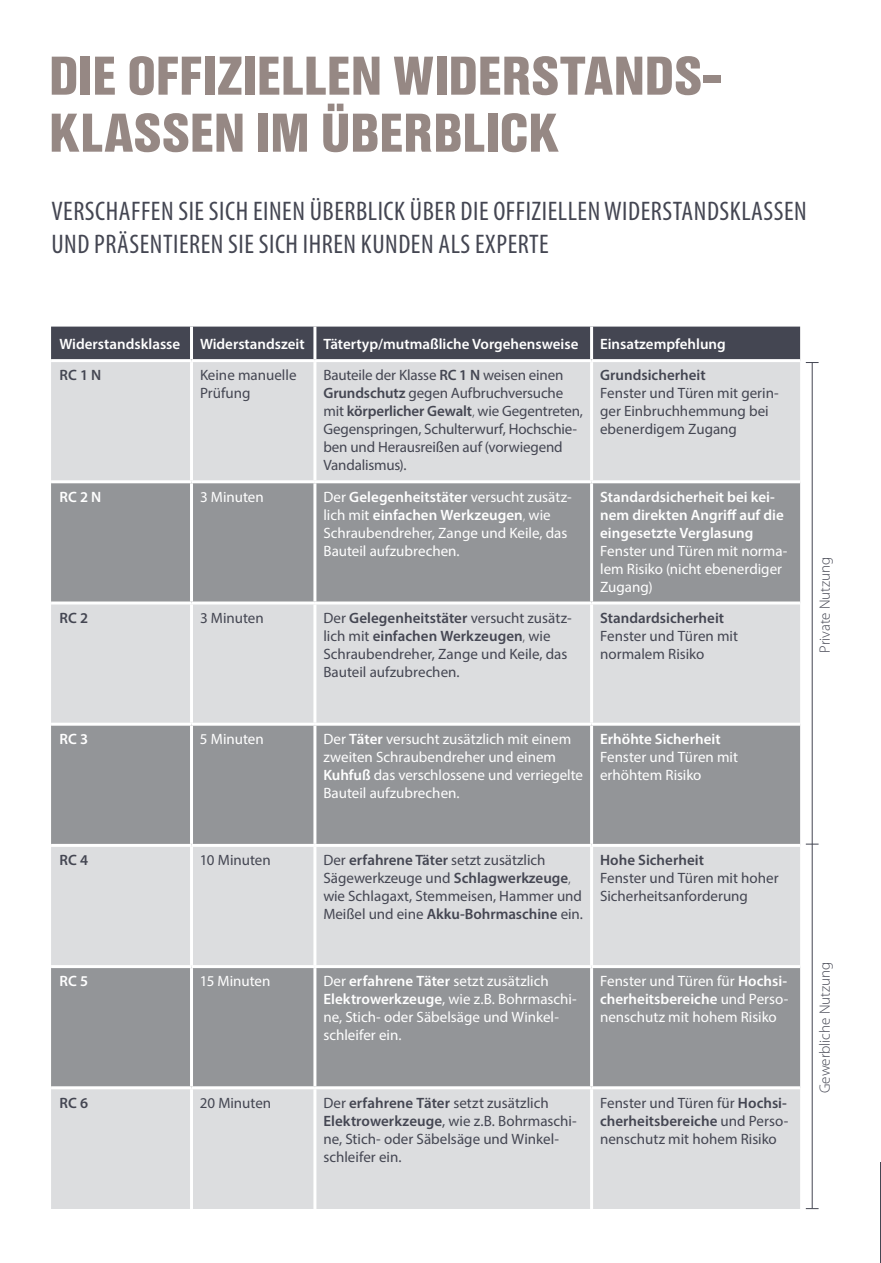
<style>
.page{position:relative;width:881px;height:1263px;background:#fff}
.page>*{position:absolute;margin:0;border:0;box-sizing:border-box;transform-origin:0 0}
.t1{font:57px/57px "Nimbus San TOT Bla Con";letter-spacing:-.005em;color:#968884}
.t2{font:condensed 27px/32.4px "Myriad Pro";letter-spacing:.02em;color:#444652}
.t3{font:15px/18px "Myriad Pro";color:#444652}
.t4{font:15px/18px "Myriad Pro";color:#fff}
.t5{font:600 15px/18px "Myriad Pro";color:#fff}
.t6{font:600 15px "Myriad Pro";color:#444652}
.t7{font:300 15px "Myriad Pro";color:#444652}
.s1{font-weight:600}
.s2{font-weight:300}
</style>
<div class="page">
<div style="left:51px;top:327px;width:748px;height:32px;background:#444652"></div>
<div style="left:51px;top:362px;width:748px;height:847px;background:#dcdddf"></div>
<svg style="left:51px;top:483px;width:748px;height:603px;background:#b0b2b4"></svg>
<hr style="left:190px;top:327px;width:3px;height:32px;background:#fff">
<hr style="left:190px;top:362px;width:3px;height:118px;background:#fff">
<hr style="left:190px;top:483px;width:3px;height:118px;background:#fff">
<hr style="left:190px;top:604px;width:3px;height:119px;background:#fff">
<hr style="left:190px;top:726px;width:3px;height:118px;background:#fff">
<hr style="left:190px;top:847px;width:3px;height:118px;background:#fff">
<hr style="left:190px;top:968px;width:3px;height:118px;background:#fff">
<hr style="left:190px;top:1089px;width:3px;height:120px;background:#fff">
<hr style="left:313px;top:327px;width:3px;height:32px;background:#fff">
<hr style="left:590px;top:327px;width:3px;height:32px;background:#fff">
<hr style="left:313px;top:362px;width:3px;height:118px;background:#fff">
<hr style="left:590px;top:362px;width:3px;height:118px;background:#fff">
<hr style="left:313px;top:483px;width:3px;height:118px;background:#fff">
<hr style="left:590px;top:483px;width:3px;height:118px;background:#fff">
<hr style="left:313px;top:604px;width:3px;height:119px;background:#fff">
<hr style="left:590px;top:604px;width:3px;height:119px;background:#fff">
<hr style="left:313px;top:726px;width:3px;height:118px;background:#fff">
<hr style="left:590px;top:726px;width:3px;height:118px;background:#fff">
<hr style="left:313px;top:847px;width:3px;height:118px;background:#fff">
<hr style="left:590px;top:847px;width:3px;height:118px;background:#fff">
<hr style="left:313px;top:968px;width:3px;height:118px;background:#fff">
<hr style="left:590px;top:968px;width:3px;height:118px;background:#fff">
<hr style="left:313px;top:1089px;width:3px;height:120px;background:#fff">
<hr style="left:590px;top:1089px;width:3px;height:120px;background:#fff">
<hr style="left:51px;top:480px;width:140px;height:3px;background:#fff">
<hr style="left:191px;top:480px;width:124px;height:3px;background:#fff">
<hr style="left:315px;top:480px;width:276px;height:3px;background:#fff">
<hr style="left:591px;top:480px;width:208px;height:3px;background:#fff">
<hr style="left:51px;top:601px;width:140px;height:3px;background:#fff">
<hr style="left:191px;top:601px;width:124px;height:3px;background:#fff">
<hr style="left:315px;top:601px;width:276px;height:3px;background:#fff">
<hr style="left:591px;top:601px;width:208px;height:3px;background:#fff">
<hr style="left:51px;top:723px;width:140px;height:3px;background:#fff">
<hr style="left:191px;top:723px;width:124px;height:3px;background:#fff">
<hr style="left:315px;top:723px;width:276px;height:3px;background:#fff">
<hr style="left:591px;top:723px;width:208px;height:3px;background:#fff">
<hr style="left:51px;top:844px;width:140px;height:3px;background:#fff">
<hr style="left:191px;top:844px;width:124px;height:3px;background:#fff">
<hr style="left:315px;top:844px;width:276px;height:3px;background:#fff">
<hr style="left:591px;top:844px;width:208px;height:3px;background:#fff">
<hr style="left:51px;top:965px;width:140px;height:3px;background:#fff">
<hr style="left:191px;top:965px;width:124px;height:3px;background:#fff">
<hr style="left:315px;top:965px;width:276px;height:3px;background:#fff">
<hr style="left:591px;top:965px;width:208px;height:3px;background:#fff">
<hr style="left:51px;top:1086px;width:140px;height:3px;background:#fff">
<hr style="left:191px;top:1086px;width:124px;height:3px;background:#fff">
<hr style="left:315px;top:1086px;width:276px;height:3px;background:#fff">
<hr style="left:591px;top:1086px;width:208px;height:3px;background:#fff">
<svg style="left:805px;top:362px;width:13px;height:1px"></svg>
<svg style="left:805px;top:844px;width:13px;height:1px"></svg>
<svg style="left:805px;top:1208px;width:13px;height:1px"></svg>
<hr style="left:811px;top:362px;width:1px;height:846px;background:#444652">
<hr style="left:879px;top:1162px;width:1px;height:101px;background:#444652">
<h1 class="t1" style="left:49px;top:48px;width:673px">DIE OFFIZIELLEN WIDERSTANDS-<br>KLASSEN IM ÜBERBLICK</h1>
<h2 class="t2" style="left:51px;top:195px;width:756px">VERSCHAFFEN SIE SICH EINEN ÜBERBLICK ÜBER DIE OFFIZIELLEN WIDERSTANDSKLASSEN<br>UND PRÄSENTIEREN SIE SICH IHREN KUNDEN ALS EXPERTE</h2>
<p class="t5" style="left:60px;top:335px;width:122px">Widerstandsklasse</p>
<p class="t5" style="left:200px;top:335px;width:106px">Widerstandszeit</p>
<p class="t5" style="left:323px;top:335px;width:256px">Tätertyp/mutmaßliche Vorgehensweise</p>
<p class="t5" style="left:600px;top:335px;width:127px">Einsatzempfehlung</p>
<p class="t6" style="left:60px;top:366px;width:43px">RC 1 N</p>
<p class="t3" style="left:200px;top:366px;width:98px">Keine manuelle<br>Prüfung</p>
<p class="t3" style="left:323px;top:366px;width:261px">Bauteile der Klasse <span class="s1">RC 1 N</span> weisen einen <span class="s1">Grundschutz</span> gegen Aufbruchversuche mit <span class="s1">körperlicher Gewalt</span><span class="s2">,</span> wie Gegentreten, Gegenspringen, Schulterwurf, Hochschie&shy;ben und Herausreißen auf (vorwiegend Vandalismus).</p>
<p class="t6" style="left:600px;top:366px;width:107px">Grundsicherheit</p>
<p class="t3" style="left:600px;top:384px;width:180px">Fenster und Türen mit gerin&shy;ger Einbruchhemmung bei ebenerdigem Zugang</p>
<p class="t5" style="left:60px;top:487px;width:43px">RC 2 N</p>
<p class="t4" style="left:200px;top:487px;width:65px">3 Minuten</p>
<p class="t4" style="left:323px;top:487px;width:249px">Der <span class="s1">Gelegenheitstäter</span> versucht zusätz&shy;lich mit <span class="s1">einfachen Werkzeugen</span><span class="s2">,</span> wie Schraubendreher, Zange und Keile, das Bauteil aufzubrechen.</p>
<p class="t5" style="left:600px;top:487px;width:185px">Standardsicherheit bei kei&shy;nem direkten Angriff auf die eingesetzte Verglasung</p>
<p class="t4" style="left:600px;top:541px;width:189px">Fenster und Türen mit norma&shy;lem Risiko (nicht ebenerdiger<br>Zugang)</p>
<p class="t6" style="left:60px;top:608px;width:30px">RC 2</p>
<p class="t3" style="left:200px;top:608px;width:65px">3 Minuten</p>
<p class="t3" style="left:323px;top:608px;width:249px">Der <span class="s1">Gelegenheitstäter</span> versucht zusätz&shy;lich mit <span class="s1">einfachen Werkzeugen</span><span class="s2">,</span> wie Schraubendreher, Zange und Keile, das Bauteil aufzubrechen.</p>
<p class="t6" style="left:599px;top:608px;width:125px">Standardsicherheit</p>
<p class="t3" style="left:599px;top:626px;width:139px">Fenster und Türen mit normalem Risiko</p>
<p class="t5" style="left:59px;top:729px;width:30px">RC 3</p>
<p class="t4" style="left:200px;top:730px;width:65px">5 Minuten</p>
<p class="t4" style="left:323px;top:730px;width:261px">Der <span class="s1">Täter</span> versucht zusätzlich mit einem zweiten Schraubendreher und einem <span class="s1">Kuhfuß</span> das verschlossene und verriegelte Bauteil aufzubrechen.</p>
<p class="t5" style="left:599px;top:729px;width:122px">Erhöhte Sicherheit</p>
<p class="t4" style="left:599px;top:748px;width:139px">Fenster und Türen mit erhöhtem Risiko</p>
<p class="t6" style="left:59px;top:850px;width:30px">RC 4</p>
<p class="t3" style="left:200px;top:851px;width:72px">10 Minuten</p>
<p class="t3" style="left:323px;top:851px;width:261px">Der <span class="s1">erfahrene Täter</span> setzt zusätzlich Sägewerkzeuge und <span class="s1">Schlagwerkzeuge</span><span class="s2">, </span>wie Schlagaxt, Stemmeisen, Hammer und Meißel und eine <span class="s1">Akku-Bohrmaschine</span> ein.</p>
<p class="t6" style="left:599px;top:850px;width:105px">Hohe Sicherheit</p>
<p class="t3" style="left:599px;top:869px;width:180px">Fenster und Türen mit hoher<br>Sicherheitsanforderung</p>
<p class="t5" style="left:59px;top:972px;width:30px">RC 5</p>
<p class="t4" style="left:200px;top:972px;width:72px">15 Minuten</p>
<p class="t4" style="left:323px;top:972px;width:255px">Der <span class="s1">erfahrene Täter</span> setzt zusätzlich <span class="s1">Elektrowerkzeuge</span>, wie z.B. Bohrmaschi&shy;ne, Stich- oder Säbelsäge und Winkel&shy;schleifer ein.</p>
<p class="t4" style="left:599px;top:972px;width:190px;text-align:justify">Fenster und Türen für <span class="s1">Hochsi&shy;cherheitsbereiche</span> und Perso&shy;nenschutz mit hohem Risiko</p>
<p class="t6" style="left:59px;top:1093px;width:30px">RC 6</p>
<p class="t3" style="left:200px;top:1093px;width:73px">20 Minuten</p>
<p class="t3" style="left:323px;top:1093px;width:255px">Der <span class="s1">erfahrene Täter</span> setzt zusätzlich <span class="s1">Elektrowerkzeuge</span>, wie z.B. Bohrmaschi&shy;ne, Stich- oder Säbelsäge und Winkel&shy;schleifer ein.</p>
<p class="t3" style="left:599px;top:1093px;width:190px;text-align:justify">Fenster und Türen für <span class="s1">Hochsi&shy;cherheitsbereiche</span> und Perso&shy;nenschutz mit hohem Risiko</p>
<p class="t7" style="left:816px;top:652px;width:97px;rotate:-90deg">Private Nutzung</p>
<p class="t7" style="left:816px;top:1093px;width:133px;rotate:-90deg">Gewerbliche Nutzung</p>
</div>
